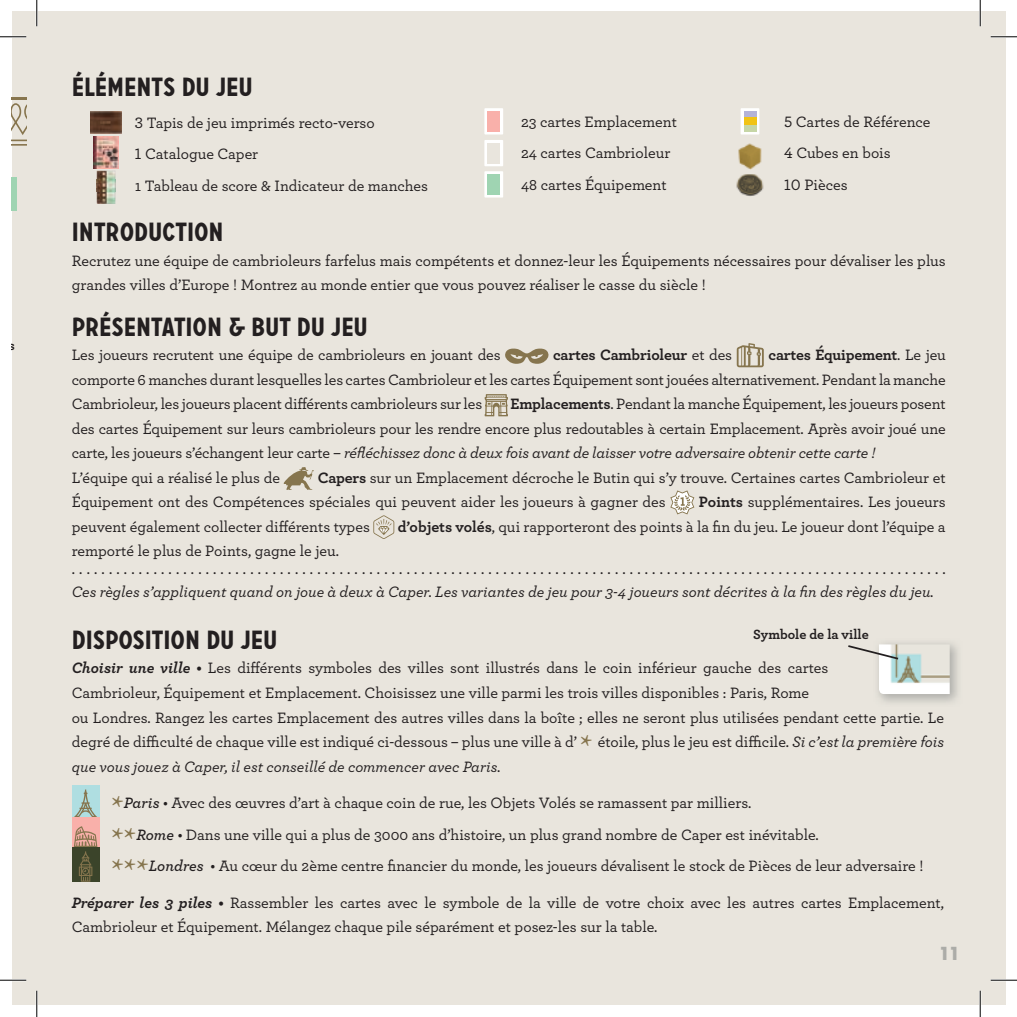
<style>
.page{position:relative;width:1017px;height:1017px;background:#fff}
.page>*{position:absolute;margin:0;border:0;box-sizing:border-box;transform-origin:0 0}
.t1{font:700 26.25px "Carrosserie";color:#231f20}
.t2{font:700 17.5px "Futura";color:#acaca8}
.t3{font:500 15.75px/24.5px "Archer";color:#231f20}
.t4{font:italic 500 15.75px "Archer";color:#231f20}
.t5{font:700 15.75px "Archer";letter-spacing:-.01em;color:#231f20}
.t6{font:700 14px "Archer";color:#231f20}
.s1{font-weight:500}
.s2{font-weight:700}
.s3{font-style:italic}
.s4{font-weight:700;font-style:italic}
.s5{font-family:"Minion";font-weight:700;font-size:28px;color:#86754e}
.s6{font-weight:600;font-style:italic}
</style>
<div class="page">
<div style="left:12px;top:12px;width:992px;height:992px;background:#e9e5dd"></div>
<svg style="left:505px;top:348px;width:43px;height:15px"></svg>
<svg style="left:736px;top:343px;width:27px;height:24px"></svg>
<svg style="left:484px;top:394px;width:23px;height:22px"></svg>
<svg style="left:283px;top:467px;width:31px;height:22px"></svg>
<svg style="left:670px;top:490px;width:24px;height:24px"></svg>
<svg style="left:373px;top:515px;width:21px;height:23px"></svg>
<div style="left:72px;top:785px;width:27px;height:31px;background:#afdee1"></div>
<svg style="left:75px;top:789px;width:21px;height:27px"></svg>
<div style="left:72px;top:817px;width:27px;height:29px;background:#f9b0aa"></div>
<div style="left:72px;top:846px;width:27px;height:35px;background:#3b442a"></div>
<svg style="left:74px;top:826px;width:23px;height:55px"></svg>
<img style="left:877px;top:642px;width:81px;height:61px">
<img style="left:878px;top:644px;width:71px;height:49px">
<svg style="left:848px;top:645px;width:49px;height:14px"></svg>
<img style="left:738px;top:143px;width:24px;height:26px">
<img style="left:736px;top:174px;width:28px;height:22px">
<img style="left:91px;top:111px;width:30px;height:22px">
<div style="left:484px;top:171px;width:19px;height:26px;background:#fff"></div>
<div style="left:487px;top:174px;width:13px;height:20px;background:#9fd4b2"></div>
<div style="left:484px;top:140px;width:19px;height:26px;background:#fff"></div>
<div style="left:487px;top:143px;width:13px;height:20px;background:#e9e5dd"></div>
<div style="left:484px;top:108px;width:19px;height:26px;background:#fff"></div>
<div style="left:487px;top:111px;width:13px;height:20px;background:#f9b0aa"></div>
<svg style="left:740px;top:108px;width:19px;height:26px"></svg>
<svg style="left:743px;top:111px;width:13px;height:7px"></svg>
<div style="left:743px;top:118px;width:13px;height:7px;background:#f1c315"></div>
<div style="left:743px;top:125px;width:13px;height:6px;background:#c6d6a6"></div>
<img style="left:93px;top:136px;width:26px;height:32px">
<img style="left:97px;top:171px;width:18px;height:33px">
<img style="left:97px;top:179px;width:18px;height:12px">
<svg style="left:12px;top:97px;width:15px;height:49px"></svg>
<hr style="left:12px;top:177px;width:4px;height:33px;background:#9fd4b2">
<hr style="left:0;top:36px;width:26px;height:2px;background:#fff">
<hr style="left:990px;top:36px;width:26px;height:2px;background:#fff">
<hr style="left:0;top:978px;width:26px;height:2px;background:#fff">
<hr style="left:990px;top:978px;width:26px;height:2px;background:#fff">
<hr style="left:36px;top:0;width:2px;height:26px;background:#fff">
<hr style="left:36px;top:990px;width:2px;height:26px;background:#fff">
<hr style="left:978px;top:0;width:2px;height:26px;background:#fff">
<hr style="left:978px;top:990px;width:2px;height:26px;background:#fff">
<svg style="left:0;top:36px;width:26px;height:1px"></svg>
<svg style="left:990px;top:36px;width:26px;height:1px"></svg>
<svg style="left:0;top:979px;width:26px;height:1px"></svg>
<svg style="left:990px;top:979px;width:26px;height:1px"></svg>
<svg style="left:36px;top:0;width:1px;height:26px"></svg>
<svg style="left:36px;top:990px;width:1px;height:26px"></svg>
<svg style="left:979px;top:0;width:1px;height:26px"></svg>
<svg style="left:979px;top:990px;width:1px;height:26px"></svg>
<p class="t6" style="left:1px;top:337px;width:15px">es</p>
<h1 class="t1" style="left:72px;top:72px;width:182px">ÉLÉMENTS DU JEU</h1>
<p class="t3" style="left:135px;top:107px;width:294px;line-height:31.5px">3 Tapis de jeu imprimés recto-verso<br>1 Catalogue Caper<br>1 Tableau de score &amp; Indicateur de manches</p>
<p class="t3" style="left:783px;top:106px;width:148px;line-height:31.5px">5 Cartes de Référence<br>4 Cubes en bois<br>10 Pièces</p>
<p class="t3" style="left:521px;top:106px;width:157px;line-height:31.5px">23 cartes Emplacement<br>24 cartes Cambrioleur<br>48 cartes Équipement</p>
<h1 class="t1" style="left:72px;top:216px;width:153px">INTRODUCTION</h1>
<p class="t3" style="left:72px;top:248px;width:875px">Recrutez une équipe de cambrioleurs farfelus mais compétents et donnez-leur les Équipements nécessaires pour dévaliser les plus grandes villes d’Europe ! Montrez au monde entier que vous pouvez réaliser le casse du siècle !</p>
<h1 class="t1" style="left:72px;top:311px;width:297px">PRÉSENTATION &amp; BUT DU JEU</h1>
<p class="t3" style="left:72px;top:342px;width:430px">Les joueurs recrutent une équipe de cambrioleurs en jouant des</p>
<p class="t5" style="left:553px;top:345px;width:180px">cartes Cambrioleur <span class="s1">et des</span></p>
<p class="t3" style="left:72px;top:342px;width:875px;text-align:justify;text-indent:696px"><span class="s2">cartes Équipement</span>. Le jeu comporte 6 manches durant lesquelles les cartes Cambrioleur et les cartes Équipement sont jouées alternativement. Pendant la manche Cambrioleur, les joueurs placent différents cambrioleurs sur les</p>
<p class="t3" style="left:72px;top:391px;width:875px;text-indent:438px"><span class="s2">Emplacements</span>. Pendant la manche Équipement, les joueurs posent des cartes Équipement sur leurs cambrioleurs pour les rendre encore plus redoutables à certain Emplacement. Après avoir joué une carte, les joueurs s’échangent leur carte – <span class="s3">réfléchissez donc à deux fois avant de laisser votre adversaire obtenir cette carte !<br></span>L’équipe qui a réalisé le plus de</p>
<p class="t3" style="left:72px;top:465px;width:875px;text-indent:246px"><span class="s2">Capers</span> sur un Emplacement décroche le Butin qui s’y trouve. Certaines cartes Cambrioleur et<br>Équipement ont des Compétences spéciales qui peuvent aider les joueurs à gagner des</p>
<p class="t3" style="left:698px;top:489px;width:248px"><span class="s2">Points</span> supplémentaires. Les joueurs</p>
<p class="t3" style="left:72px;top:514px;width:299px">peuvent également collecter différents types</p>
<p class="t3" style="left:397px;top:514px;width:549px"><span class="s2">d’objets volés</span>, qui rapporteront des points à la fin du jeu. Le joueur dont l’équipe a</p>
<p class="t3" style="left:72px;top:542px;width:875px;line-height:17.5px">remporté le plus de Points, gagne le jeu. ......................................................................................................................</p>
<p class="t4" style="left:72px;top:582px;width:863px">Ces règles s’appliquent quand on joue à deux à Caper. Les variantes de jeu pour 3-4 joueurs sont décrites à la fin des règles du jeu.</p>
<h1 class="t1" style="left:72px;top:624px;width:207px">DISPOSITION DU JEU</h1>
<p class="t3" style="left:72px;top:655px;width:873px"><span class="s4">Choisir une ville •</span> Les différents symboles des villes sont illustrés dans le coin inférieur gauche des cartes<br>Cambrioleur, Équipement et Emplacement. Choisissez une ville parmi les trois villes disponibles : Paris, Rome<br>ou Londres. Rangez les cartes Emplacement des autres villes dans la boîte ; elles ne seront plus utilisées pendant cette partie. Le degré de difficulté de chaque ville est indiqué ci-dessous – plus une ville à d’ <span class="s5">*</span> étoile, plus le jeu est difficile. <span class="s3">Si c’est la première fois que vous jouez à Caper, il est conseillé de commencer avec Paris.</span></p>
<p class="t3" style="left:111px;top:787px;width:813px;line-height:31.5px"><span class="s5">*</span><span class="s6">Paris •</span> Avec des œuvres d’art à chaque coin de rue, les Objets Volés se ramassent par milliers.<br><span class="s5">**</span><span class="s6">Rome •</span> Dans une ville qui a plus de 3000 ans d’histoire, un plus grand nombre de Caper est inévitable.<br><span class="s5">***</span><span class="s6">Londres •</span> Au cœur du 2ème centre financier du monde, les joueurs dévalisent le stock de Pièces de leur adversaire !</p>
<p class="t3" style="left:72px;top:890px;width:873px"><span class="s4">Préparer les 3 piles •</span> Rassembler les cartes avec le symbole de la ville de votre choix avec les autres cartes Emplacement,<br>Cambrioleur et Équipement. Mélangez chaque pile séparément et posez-les sur la table.</p>
<p class="t6" style="left:753px;top:625px;width:117px">Symbole de la ville</p>
<p class="t2" style="left:938px;top:943px;width:23px">11</p>
</div>
